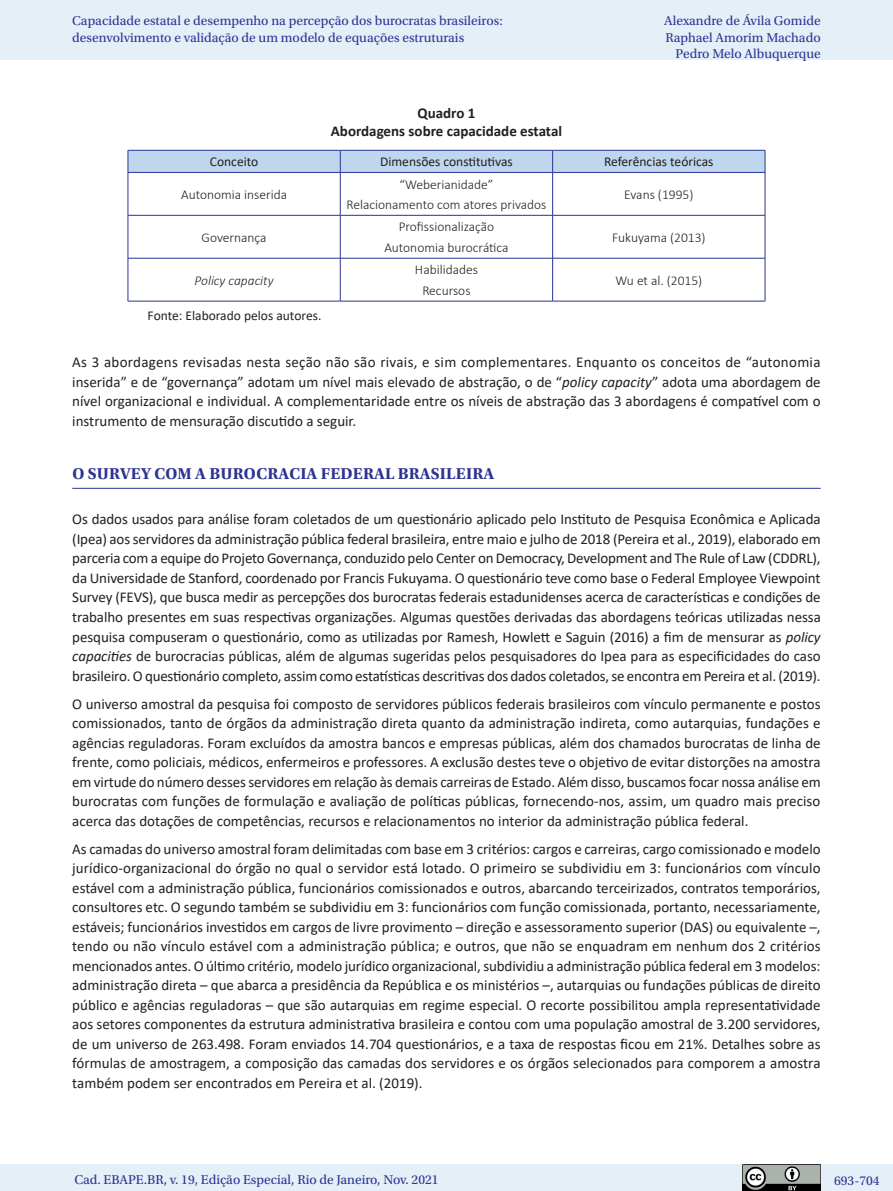
<style>
.page{position:relative;width:893px;height:1191px;background:#fff}
.page>*{position:absolute;margin:0;border:0;box-sizing:border-box;transform-origin:0 0}
._07_1_sub_1{font:700 16.5px "Utopia Std";letter-spacing:.01em;color:#2b3393}
._06_0_texto{font:15px/19.5px "Calibri";color:#231f20;text-align:justify}
._08_2_tabela_titulo{font:700 15px/18px "Calibri";color:#231f20;text-align:center}
.t1{font:13.5px/16.5px "Utopia Std";color:#2b3393}
._08_2_tabela_texto_1{font:300 13.5px "Calibri";color:#231f20}
._08_2_tabela_gargant{font:13.5px "Calibri";color:#231f20}
._08_2_tabela_fonte{font:13.5px "Calibri";color:#231f20}
._08_2_tabela_texto_1-2{font:italic 300 13.5px "Calibri";color:#231f20}
.s1{font-style:italic}
</style>
<div class="page">
<div style="left:0;top:0;width:893px;height:60px;background:#e4eff8"></div>
<div style="left:0;top:1164px;width:893px;height:27px;background:#e4eff8"></div>
<img style="left:743px;top:1164px;width:78px;height:27px">
<hr style="left:72px;top:488px;width:749px;height:1px;background:#2b3393">
<hr style="left:340px;top:173px;width:1px;height:42px;background:#2b3393">
<hr style="left:552px;top:173px;width:1px;height:42px;background:#2b3393">
<hr style="left:340px;top:258px;width:1px;height:43px;background:#2b3393">
<hr style="left:552px;top:258px;width:1px;height:43px;background:#2b3393">
<hr style="left:128px;top:173px;width:1px;height:42px;background:#2b3393">
<hr style="left:765px;top:173px;width:1px;height:42px;background:#2b3393">
<hr style="left:128px;top:258px;width:1px;height:43px;background:#2b3393">
<hr style="left:765px;top:258px;width:1px;height:43px;background:#2b3393">
<hr style="left:128px;top:301px;width:212px;height:1px;background:#2b3393">
<hr style="left:340px;top:301px;width:213px;height:1px;background:#2b3393">
<hr style="left:553px;top:301px;width:212px;height:1px;background:#2b3393">
<svg style="left:128px;top:150px;width:638px;height:22px;background:#b7cfea"></svg>
<hr style="left:128px;top:172px;width:212px;height:1px;background:#2b3393">
<hr style="left:340px;top:172px;width:213px;height:1px;background:#2b3393">
<hr style="left:553px;top:172px;width:212px;height:1px;background:#2b3393">
<hr style="left:128px;top:215px;width:212px;height:1px;background:#2b3393">
<hr style="left:128px;top:215px;width:1px;height:43px;background:#2b3393">
<hr style="left:340px;top:215px;width:213px;height:1px;background:#2b3393">
<hr style="left:340px;top:215px;width:1px;height:43px;background:#2b3393">
<hr style="left:553px;top:215px;width:212px;height:1px;background:#2b3393">
<hr style="left:552px;top:215px;width:1px;height:43px;background:#2b3393">
<hr style="left:765px;top:215px;width:1px;height:43px;background:#2b3393">
<hr style="left:128px;top:258px;width:212px;height:1px;background:#2b3393">
<hr style="left:340px;top:258px;width:213px;height:1px;background:#2b3393">
<hr style="left:553px;top:258px;width:212px;height:1px;background:#2b3393">
<p class="t1" style="left:72px;top:13px;width:432px">Capacidade estatal e desempenho na percepção dos burocratas brasileiros: desenvolvimento e validação de um modelo de equações estruturais</p>
<p class="t1" style="left:664px;top:13px;width:158px;text-align:right">Alexandre de Ávila Gomide<br>Raphael Amorim Machado<br>Pedro Melo Albuquerque</p>
<p class="_08_2_tabela_titulo" style="left:331px;top:103px;width:233px">Quadro 1<br>Abordagens sobre capacidade estatal</p>
<p class="_08_2_tabela_gargant" style="left:210px;top:153px;width:50px">Conceito</p>
<p class="_08_2_tabela_gargant" style="left:380px;top:153px;width:134px">Dimensões constitutivas</p>
<p class="_08_2_tabela_gargant" style="left:604px;top:153px;width:111px">Referências teóricas</p>
<p class="_08_2_tabela_texto_1" style="left:181px;top:186px;width:108px">Autonomia inserida</p>
<p class="_08_2_tabela_texto_1" style="left:399px;top:176px;width:95px">“Weberianidade”</p>
<p class="_08_2_tabela_texto_1" style="left:346px;top:196px;width:202px">Relacionamento com atores privados</p>
<p class="_08_2_tabela_texto_1" style="left:624px;top:186px;width:71px">Evans (1995)</p>
<p class="_08_2_tabela_texto_1" style="left:202px;top:229px;width:66px">Governança</p>
<p class="_08_2_tabela_texto_1-2" style="left:195px;top:272px;width:80px">Policy capacity</p>
<p class="_08_2_tabela_texto_1" style="left:399px;top:219px;width:97px">Profissionalização</p>
<p class="_08_2_tabela_texto_1" style="left:384px;top:239px;width:126px">Autonomia burocrática</p>
<p class="_08_2_tabela_texto_1" style="left:415px;top:261px;width:64px">Habilidades</p>
<p class="_08_2_tabela_texto_1" style="left:422px;top:282px;width:50px">Recursos</p>
<p class="_08_2_tabela_texto_1" style="left:612px;top:229px;width:95px">Fukuyama (2013)</p>
<p class="_08_2_tabela_texto_1" style="left:615px;top:272px;width:88px">Wu et al. (2015)</p>
<p class="_08_2_tabela_fonte" style="left:148px;top:306px;width:175px">Fonte: Elaborado pelos autores.</p>
<p class="_06_0_texto" style="left:72px;top:352px;width:750px">As 3 abordagens revisadas nesta seção não são rivais, e sim complementares. Enquanto os conceitos de “autonomia inserida” e de “governança” adotam um nível mais elevado de abstração, o de “<span class="s1">policy capacity</span>” adota uma abordagem de nível organizacional e individual. A complementaridade entre os níveis de abstração das 3 abordagens é compatível com o instrumento de mensuração discutido a seguir.</p>
<p class="_07_1_sub_1" style="left:72px;top:464px;width:423px">O SURVEY COM A BUROCRACIA FEDERAL BRASILEIRA</p>
<p class="_06_0_texto" style="left:72px;top:509px;width:750px">Os dados usados para análise foram coletados de um questionário aplicado pelo Instituto de Pesquisa Econômica e Aplicada (Ipea) aos servidores da administração pública federal brasileira, entre maio e julho de 2018 (Pereira et al., 2019), elaborado em parceria com a equipe do Projeto Governança, conduzido pelo Center on Democracy, Development and The Rule of Law (CDDRL), da Universidade de Stanford, coordenado por Francis Fukuyama. O questionário teve como base o Federal Employee Viewpoint Survey (FEVS), que busca medir as percepções dos burocratas federais estadunidenses acerca de características e condições de trabalho presentes em suas respectivas organizações. Algumas questões derivadas das abordagens teóricas utilizadas nessa pesquisa compuseram o questionário, como as utilizadas por Ramesh, Howlett e Saguin (2016) a fim de mensurar as <span class="s1">policy capacities</span> de burocracias públicas, além de algumas sugeridas pelos pesquisadores do Ipea para as especificidades do caso brasileiro. O questionário completo, assim como estatísticas descritivas dos dados coletados, se encontra em Pereira et al. (2019).</p>
<p class="_06_0_texto" style="left:72px;top:693px;width:750px">O universo amostral da pesquisa foi composto de servidores públicos federais brasileiros com vínculo permanente e postos comissionados, tanto de órgãos da administração direta quanto da administração indireta, como autarquias, fundações e agências reguladoras. Foram excluídos da amostra bancos e empresas públicas, além dos chamados burocratas de linha de frente, como policiais, médicos, enfermeiros e professores. A exclusão destes teve o objetivo de evitar distorções na amostra em virtude do número desses servidores em relação às demais carreiras de Estado. Além disso, buscamos focar nossa análise em burocratas com funções de formulação e avaliação de políticas públicas, fornecendo-nos, assim, um quadro mais preciso acerca das dotações de competências, recursos e relacionamentos no interior da administração pública federal.</p>
<p class="_06_0_texto" style="left:72px;top:838px;width:750px">As camadas do universo amostral foram delimitadas com base em 3 critérios: cargos e carreiras, cargo comissionado e modelo jurídico-organizacional do órgão no qual o servidor está lotado. O primeiro se subdividiu em 3: funcionários com vínculo estável com a administração pública, funcionários comissionados e outros, abarcando terceirizados, contratos temporários, consultores etc. O segundo também se subdividiu em 3: funcionários com função comissionada, portanto, necessariamente, estáveis; funcionários investidos em cargos de livre provimento – direção e assessoramento superior (DAS) ou equivalente –, tendo ou não vínculo estável com a administração pública; e outros, que não se enquadram em nenhum dos 2 critérios mencionados antes. O último critério, modelo jurídico organizacional, subdividiu a administração pública federal em 3 modelos: administração direta – que abarca a presidência da República e os ministérios –, autarquias ou fundações públicas de direito público e agências reguladoras – que são autarquias em regime especial. O recorte possibilitou ampla representatividade aos setores componentes da estrutura administrativa brasileira e contou com uma população amostral de 3.200 servidores, de um universo de 263.498. Foram enviados 14.704 questionários, e a taxa de respostas ficou em 21%. Detalhes sobre as fórmulas de amostragem, a composição das camadas dos servidores e os órgãos selecionados para comporem a amostra também podem ser encontrados em Pereira et al. (2019).</p>
<p class="t1" style="left:74px;top:1171px;width:366px">Cad. EBAPE.BR, v. 19, Edição Especial, Rio de Janeiro, Nov. 2021</p>
<p class="t1" style="left:834px;top:1172px;width:47px">693-704</p>
</div>
